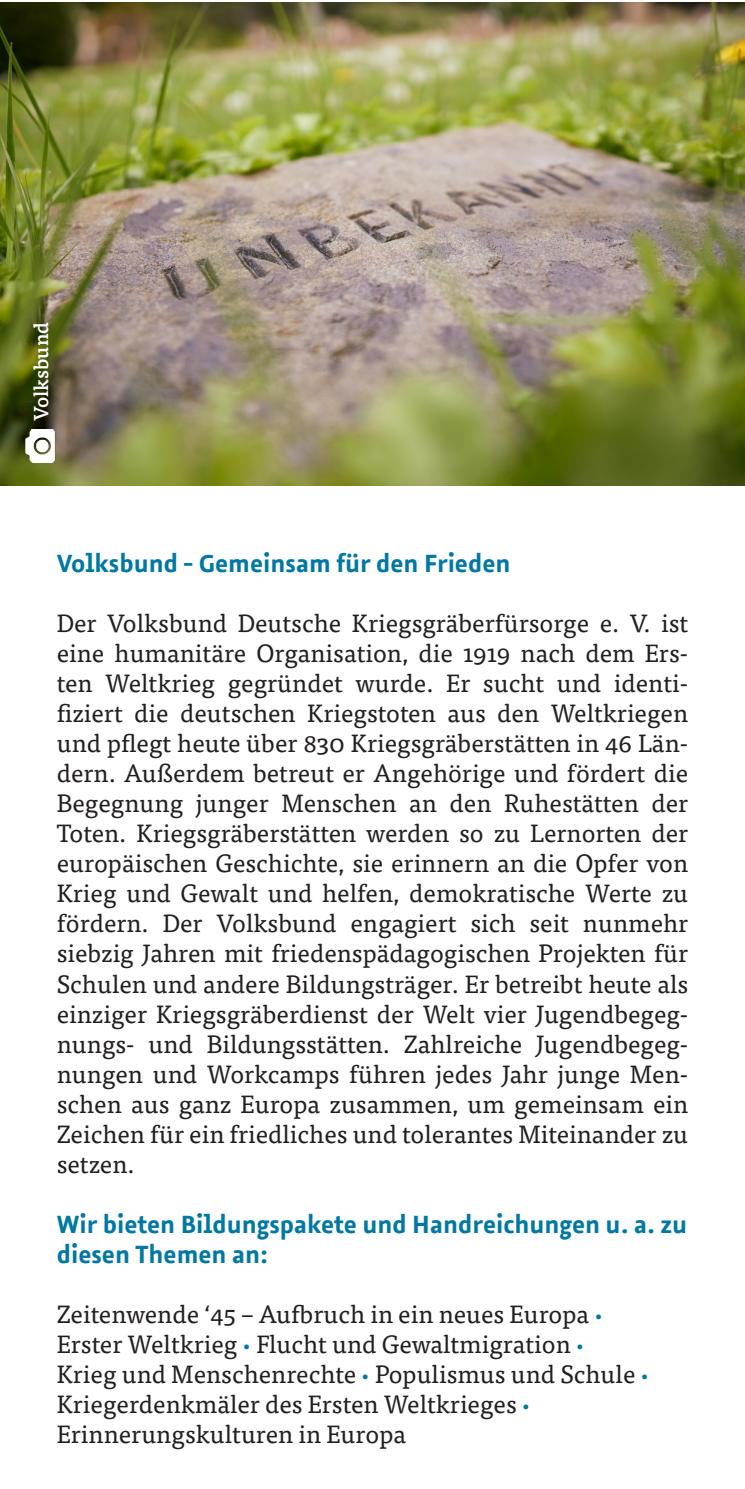
<style>
.page{position:relative;width:745px;height:1489px;background:#fff}
.page>*{position:absolute;margin:0;border:0;box-sizing:border-box;transform-origin:0 0}
.t1{font:25px/30px "Tisa OT";color:#231f20;text-align:justify}
.t2{font:700 25px/30px "Azuro TF";color:#0078a3}
.t3{font:500 20px "Tisa OT";color:#fff}
.s1{font-weight:700;color:#0078a3}
</style>
<div class="page">
<img style="left:0;top:3px;width:744px;height:482px">
<img style="left:23px;top:429px;width:34px;height:33px">
<p class="t3" style="left:29px;top:421px;width:101px;rotate:-90deg">Volksbund</p>
<p class="t2" style="left:57px;top:547px;width:455px">Volksbund - Gemeinsam für den Frieden</p>
<p class="t1" style="left:57px;top:609px;width:632px">Der Volksbund Deutsche Kriegsgräberfürsorge e. V. ist eine humanitäre Organisation, die 1919 nach dem Ers&shy;ten Weltkrieg gegründet wurde. Er sucht und identi&shy;fiziert die deutschen Kriegstoten aus den Weltkriegen und pflegt heute über 830 Kriegsgräberstätten in 46 Län&shy;dern. Außerdem betreut er Angehörige und fördert die Begegnung junger Menschen an den Ruhestätten der Toten. Kriegsgräberstätten werden so zu Lernorten der europäischen Geschichte, sie erinnern an die Opfer von Krieg und Gewalt und helfen, demokratische Werte zu fördern. Der Volksbund engagiert sich seit nunmehr siebzig Jahren mit friedenspädagogischen Projekten für Schulen und andere Bildungsträger. Er betreibt heute als einziger Kriegsgräberdienst der Welt vier Jugendbegeg&shy;nungs- und Bildungsstätten. Zahlreiche Jugendbegeg&shy;nungen und Workcamps führen jedes Jahr junge Men&shy;schen aus ganz Europa zusammen, um gemeinsam ein Zeichen für ein friedliches und tolerantes Miteinander zu setzen.</p>
<p class="t2" style="left:57px;top:1207px;width:631px">Wir bieten Bildungspakete und Handreichungen u. a. zu diesen Themen an:</p>
<p class="t1" style="left:57px;top:1299px;width:547px">Zeitenwende ‘45 – Aufbruch in ein neues Europa <span class="s1">·</span></p>
<p class="t1" style="left:57px;top:1329px;width:528px">Erster Weltkrieg <span class="s1">·</span> Flucht und Gewaltmigration <span class="s1">·</span></p>
<p class="t1" style="left:57px;top:1359px;width:593px">Krieg und Menschenrechte <span class="s1">·</span> Populismus und Schule <span class="s1">·</span></p>
<p class="t1" style="left:57px;top:1389px;width:475px">Kriegerdenkmäler des Ersten Weltkrieges <span class="s1">·</span></p>
<p class="t1" style="left:57px;top:1419px;width:350px">Erinnerungskulturen in Europa</p>
</div>
